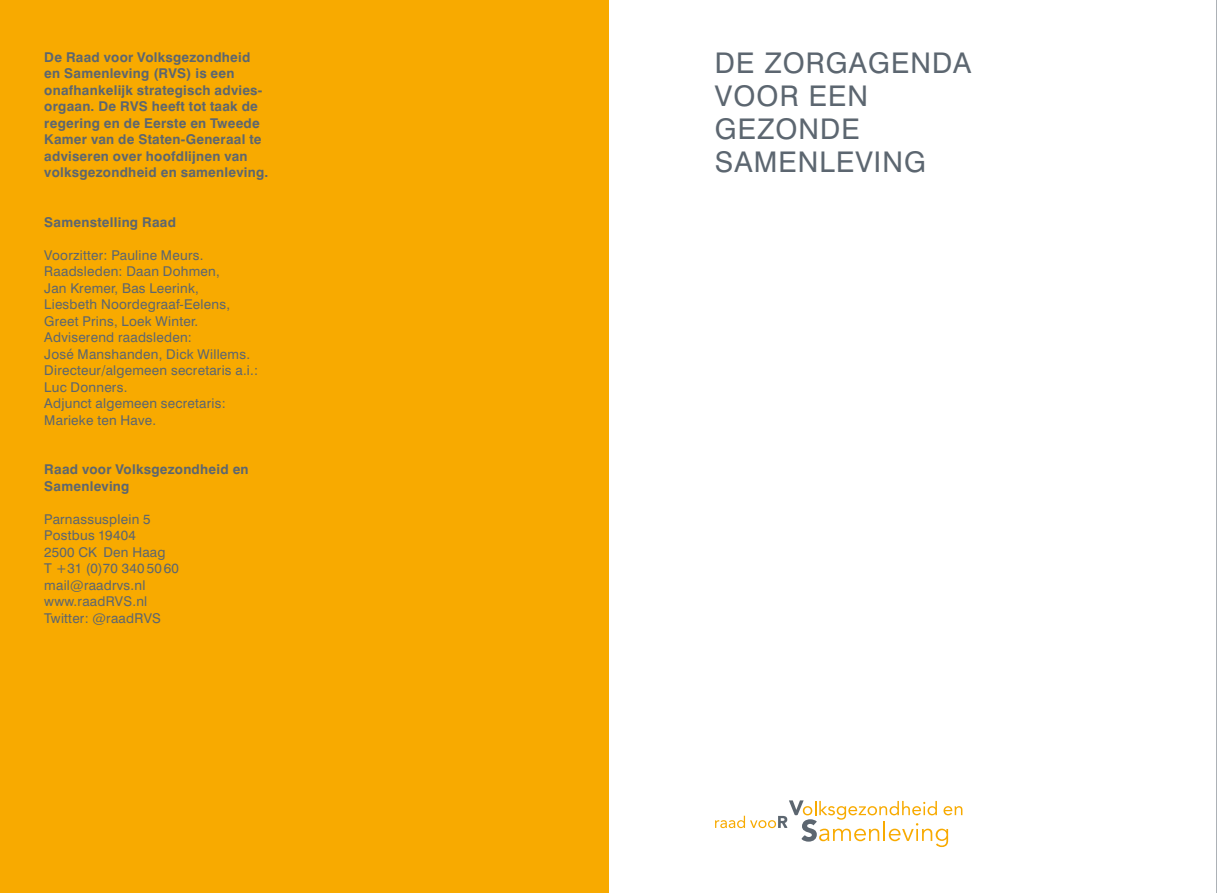
<style>
.page{position:relative;width:1217px;height:893px;background:#fff}
.page>*{position:absolute;margin:0;border:0;box-sizing:border-box;transform-origin:0 0}
.t1{font:28.5px/33px "Swiss 721 BT";letter-spacing:.04em;color:#5c6670}
.t2{font:13.5px/16.5px "Swiss 721 BT";letter-spacing:.02em;color:#5c6670}
.t3{font:700 13.5px/16.5px "Swiss 721 BT";letter-spacing:.02em;color:#5c6670}
</style>
<div class="page">
<hr style="left:1216px;top:0;width:1px;height:893px;background:#5c6670">
<hr style="left:608px;top:0;width:1px;height:893px;background:#5c6670">
<div style="left:0;top:0;width:608px;height:893px;background:#f8aa00"></div>
<svg style="left:715px;top:800px;width:247px;height:47px"></svg>
<p class="t3" style="left:44px;top:49px;width:225px">De Raad voor Volksgezondheid en Samenleving (RVS) is een onafhankelijk strategisch advies&shy;orgaan. De RVS heeft tot taak de regering en de Eerste en Tweede<br>Kamer van de Staten-Generaal te adviseren over hoofdlijnen van volksgezondheid en samenleving.</p>
<p class="t3" style="left:44px;top:214px;width:133px">Samenstelling Raad</p>
<p class="t2" style="left:44px;top:247px;width:215px">Voorzitter: Pauline Meurs.<br>Raadsleden: Daan Dohmen,<br>Jan Kremer, Bas Leerink,<br>Liesbeth Noordegraaf-Eelens,<br>Greet Prins, Loek Winter.<br>Adviserend raadsleden:<br>José Manshanden, Dick Willems.<br>Directeur/algemeen secretaris a.i.:<br>Luc Donners.<br>Adjunct algemeen secretaris:<br>Marieke ten Have.</p>
<p class="t3" style="left:44px;top:461px;width:206px">Raad voor Volksgezondheid en<br>Samenleving</p>
<p class="t2" style="left:44px;top:511px;width:136px">Parnassusplein 5<br>Postbus 19404<br>2500 CK Den Haag<br>T +31 (0)70 340 50 60 mail@raadrvs.nl www.raadRVS.nl<br>Twitter: @raadRVS</p>
<h1 class="t1" style="left:714px;top:46px;width:258px">DE ZORGAGENDA<br>VOOR EEN<br>GEZONDE<br>SAMENLEVING</h1>
</div>
